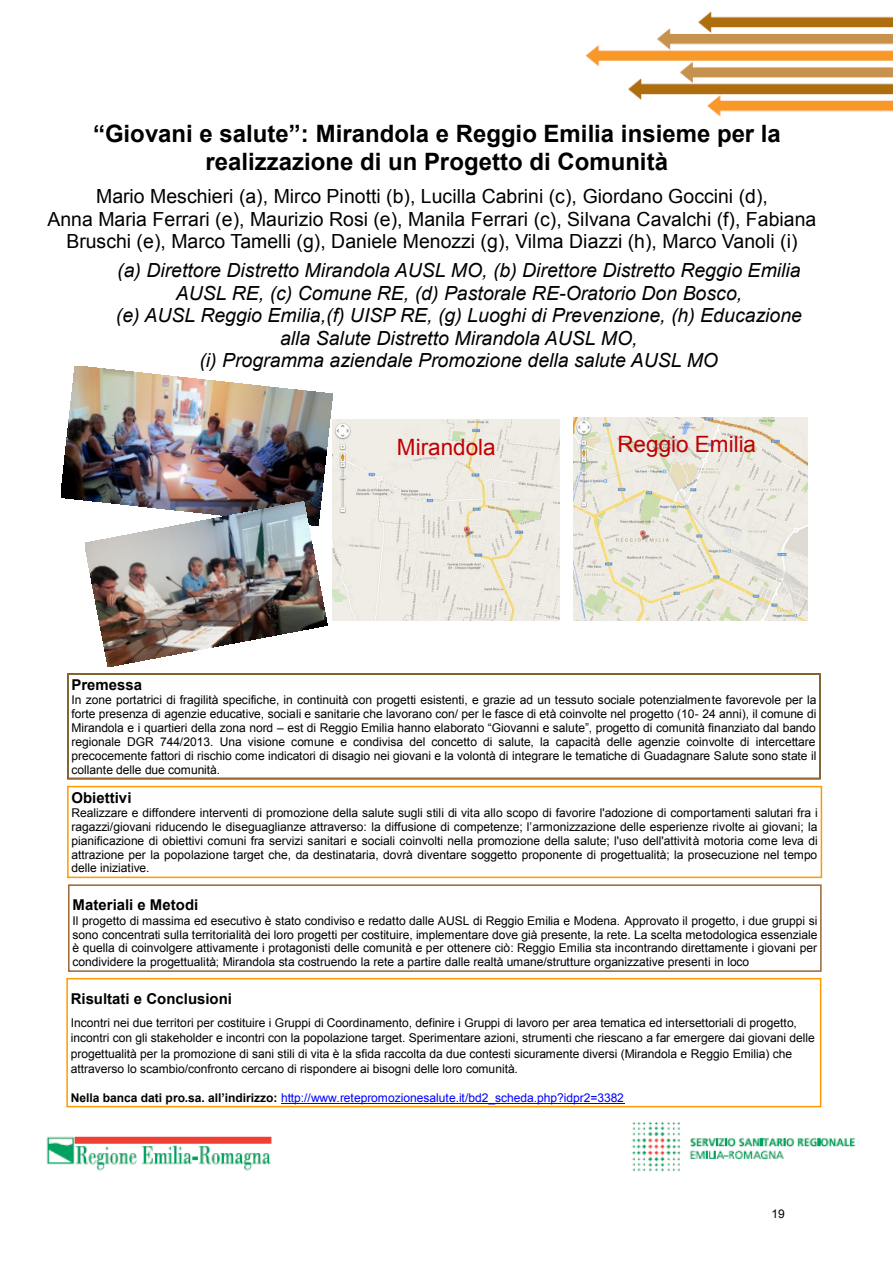
<style>
.page{position:relative;width:893px;height:1263px;background:#fff}
.page>*{position:absolute;margin:0;border:0;box-sizing:border-box;transform-origin:0 0}
.t1{font:700 24px/27.6px "Arial";color:#000;text-align:center}
.t2{font:22.5px "Arial";color:#c00000}
.t3{font:italic 19.5px/22.5px "Arial";color:#000;text-align:center}
.t4{font:19.5px/22.4px "Arial";color:#000;text-align:center}
.t5{font:700 15px "Arial";color:#000}
.t6{font:12px/13.8px "Arial";letter-spacing:-.005em;color:#000;text-align:justify}
.t7{font:12px "Arial";letter-spacing:-.005em;color:#00f}
.s1{font-weight:700;color:#000}
</style>
<div class="page">
<img style="left:585px;top:11px;width:308px;height:106px">
<img style="left:46px;top:1136px;width:226px;height:35px">
<img style="left:632px;top:1121px;width:224px;height:51px">
<div style="left:67px;top:673px;width:754px;height:106px;border:2px solid #963"></div>
<div style="left:67px;top:786px;width:755px;height:92px;border:2px solid #f90"></div>
<div style="left:68px;top:884px;width:754px;height:88px;border:2px solid #963"></div>
<div style="left:66px;top:978px;width:755px;height:129px;border:2px solid #f90"></div>
<hr style="left:281px;top:1103px;width:343px;height:1px;background:#00f">
<img style="left:573px;top:418px;width:234px;height:202px">
<img style="left:333px;top:419px;width:226px;height:201px">
<img style="left:61px;top:366px;width:271px;height:135px">
<img style="left:85px;top:501px;width:242px;height:165px">
<p class="t1" style="left:93px;top:120px;width:689px">“Giovani e salute”: Mirandola e Reggio Emilia insieme per la realizzazione di un Progetto di Comunità</p>
<p class="t4" style="left:96px;top:185px;width:673px">Mario Meschieri (a), Mirco Pinotti (b), Lucilla Cabrini (c), Giordano Goccini (d),</p>
<p class="t4" style="left:48px;top:208px;width:770px">Anna Maria Ferrari (e), Maurizio Rosi (e), Manila Ferrari (c), Silvana Cavalchi (f), Fabiana<br>Bruschi (e), Marco Tamelli (g), Daniele Menozzi (g), Vilma Diazzi (h), Marco Vanoli (i)</p>
<p class="t3" style="left:117px;top:259px;width:685px">(a) Direttore Distretto Mirandola AUSL MO, (b) Direttore Distretto Reggio Emilia<br>AUSL RE, (c) Comune RE, (d) Pastorale RE-Oratorio Don Bosco,</p>
<p class="t3" style="left:116px;top:304px;width:688px">(e) AUSL Reggio Emilia,(f) UISP RE, (g) Luoghi di Prevenzione, (h) Educazione alla Salute Distretto Mirandola AUSL MO,</p>
<p class="t3" style="left:199px;top:349px;width:520px">(i) Programma aziendale Promozione della salute AUSL MO</p>
<p class="t2" style="left:397px;top:432px;width:100px">Mirandola</p>
<p class="t2" style="left:617px;top:430px;width:140px">Reggio Emilia</p>
<p class="t5" style="left:71px;top:675px;width:72px">Premessa</p>
<p class="t6" style="left:71px;top:693px;width:746px">In zone portatrici di fragilità specifiche, in continuità con progetti esistenti, e grazie ad un tessuto sociale potenzialmente favorevole per la forte presenza di agenzie educative, sociali e sanitarie che lavorano con/ per le fasce di età coinvolte nel progetto (10- 24 anni), il comune di Mirandola e i quartieri della zona nord – est di Reggio Emilia hanno elaborato “Giovanni e salute”, progetto di comunità finanziato dal bando regionale DGR 744/2013. Una visione comune e condivisa del concetto di salute, la capacità delle agenzie coinvolte di intercettare precocemente fattori di rischio come indicatori di disagio nei giovani e la volontà di integrare le tematiche di Guadagnare Salute sono state il collante delle due comunità.</p>
<p class="t5" style="left:71px;top:787px;width:62px">Obiettivi</p>
<p class="t6" style="left:71px;top:806px;width:748px">Realizzare e diffondere interventi di promozione della salute sugli stili di vita allo scopo di favorire l'adozione di comportamenti salutari fra i ragazzi/giovani riducendo le diseguaglianze attraverso: la diffusione di competenze; l’armonizzazione delle esperienze rivolte ai giovani; la pianificazione di obiettivi comuni fra servizi sanitari e sociali coinvolti nella promozione della salute; l'uso dell'attività motoria come leva di attrazione per la popolazione target che, da destinataria, dovrà diventare soggetto proponente di progettualità; la prosecuzione nel tempo delle iniziative.</p>
<p class="t5" style="left:73px;top:895px;width:127px">Materiali e Metodi</p>
<p class="t6" style="left:73px;top:914px;width:746px">Il progetto di massima ed esecutivo è stato condiviso e redatto dalle AUSL di Reggio Emilia e Modena. Approvato il progetto, i due gruppi si sono concentrati sulla territorialità dei loro progetti per costituire, implementare dove già presente, la rete. La scelta metodologica essenziale è quella di coinvolgere attivamente i protagonisti delle comunità e per ottenere ciò: Reggio Emilia sta incontrando direttamente i giovani per condividere la progettualità; Mirandola sta costruendo la rete a partire dalle realtà umane/strutture organizzative presenti in loco</p>
<p class="t5" style="left:71px;top:988px;width:163px">Risultati e Conclusioni</p>
<p class="t6" style="left:71px;top:1016px;width:746px;line-height:15.1px;text-align:left">Incontri nei due territori per costituire i Gruppi di Coordinamento, definire i Gruppi di lavoro per area tematica ed intersettoriali di progetto, incontri con gli stakeholder e incontri con la popolazione target. Sperimentare azioni, strumenti che riescano a far emergere dai giovani delle progettualità per la promozione di sani stili di vita è la sfida raccolta da due contesti sicuramente diversi (Mirandola e Reggio Emilia) che attraverso lo scambio/confronto cercano di rispondere ai bisogni delle loro comunità.</p>
<p class="t7" style="left:71px;top:1089px;width:555px"><span class="s1">Nella banca dati pro.sa. all’indirizzo:</span> http://www.retepromozionesalute.it/bd2_scheda.php?idpr2=3382</p>
<p class="t6" style="left:772px;top:1207px;width:15px">19</p>
</div>
